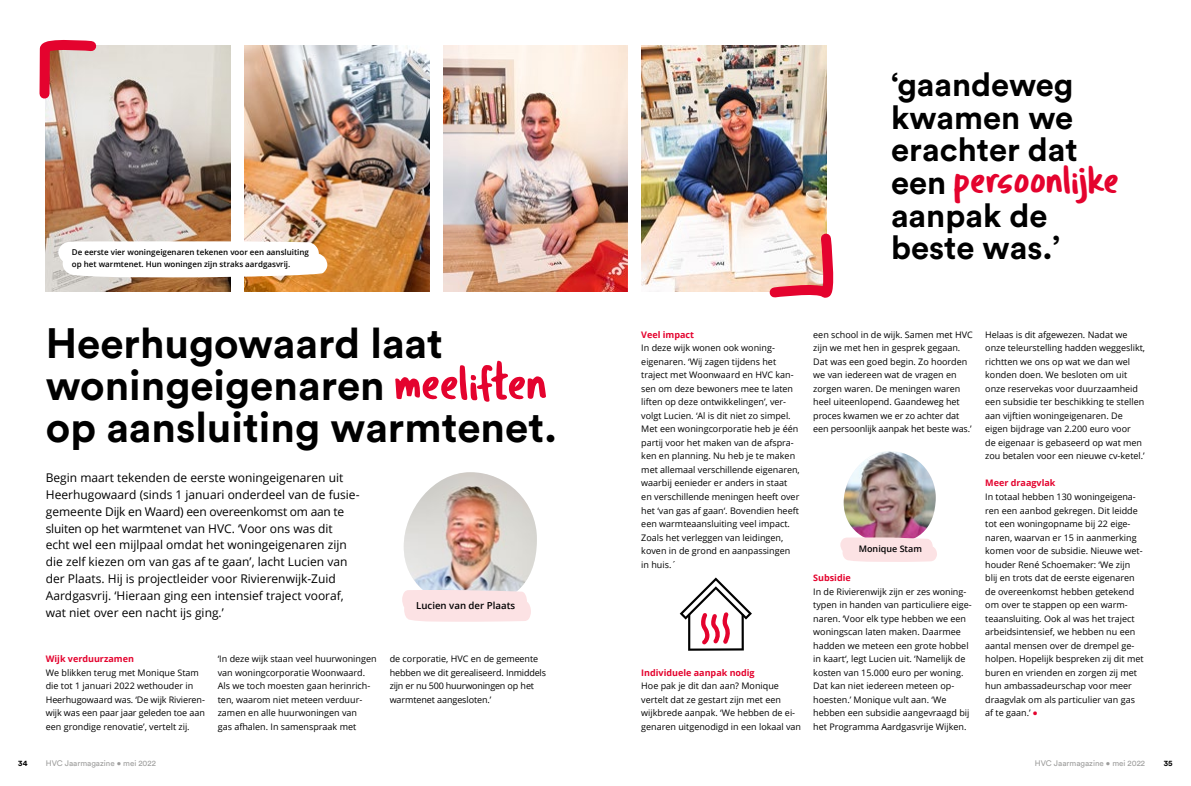
<style>
.page{position:relative;width:1191px;height:786px;background:#fff}
.page>*{position:absolute;margin:0;border:0;box-sizing:border-box;transform-origin:0 0}
.t1{font:700 42px/42px "Circular Std";color:#000}
.t2{font:40.9px "Tragic Marker";color:#e4032e}
.t3{font:700 32.7px/32.7px "Circular Std";color:#000}
.t4{font:12px/16.8px "Open Sans";color:#000}
.t5{font:600 9.6px "Open Sans";color:#000}
.t6{font:9px/13.5px "Open Sans";color:#000}
.t7{font:700 9px "Open Sans";color:#e4032e}
.t8{font:600 9px "Open Sans";color:#000}
.t9{font:600 8px/12px "Open Sans";color:#000}
.t10{font:8px "Circular Std";color:#9d9d9c}
.t11{font:700 8px "Circular Std";color:#000}
.s1{font-family:"Tragic Marker";font-weight:400;font-size:50px;color:#e4032e}
.s2{font-family:"Circular Std";font-weight:700;font-size:32.7px;color:#000}
.s3{font-family:"Circular Std";font-weight:700;color:#e4032e}
</style>
<div class="page">
<img style="left:46px;top:46px;width:185px;height:246px">
<img style="left:245px;top:46px;width:184px;height:246px">
<img style="left:443px;top:46px;width:184px;height:246px">
<img style="left:641px;top:46px;width:185px;height:246px">
<img style="left:402px;top:472px;width:135px;height:149px">
<img style="left:840px;top:451px;width:97px;height:110px">
<svg style="left:679px;top:577px;width:73px;height:73px"></svg>
<svg style="left:58px;top:241px;width:269px;height:36px"></svg>
<svg style="left:39px;top:40px;width:62px;height:64px;background:#db9799"></svg>
<svg style="left:764px;top:228px;width:70px;height:70px"></svg>
<p class="t9" style="left:72px;top:246px;width:239px">De eerste vier woningeigenaren tekenen voor een aansluiting op het warmtenet. Hun woningen zijn straks aardgasvrij.</p>
<h1 class="t1" style="left:46px;top:321px;width:513px">Heerhugowaard laat woningeigenaren <span class="s1">meeliften </span>op aansluiting warmtenet.</h1>
<p class="t4" style="left:46px;top:469px;width:315px">Begin maart tekenden de eerste woningeigenaren uit Heerhugowaard (sinds 1 januari onderdeel van de fusie&shy;gemeente Dijk en Waard) een overeenkomst om aan te sluiten op het warmtenet van HVC. ‘Voor ons was dit echt wel een mijlpaal omdat het woningeigenaren zijn die zelf kiezen om van gas af te gaan’, lacht Lucien van der Plaats. Hij is projectleider voor Rivierenwijk-Zuid Aardgasvrij. ‘Hieraan ging een intensief traject vooraf, wat niet over een nacht ijs ging.’</p>
<p class="t7" style="left:46px;top:652px;width:90px">Wijk verduurzamen</p>
<p class="t6" style="left:46px;top:665px;width:161px">We blikken terug met Monique Stam die tot 1 januari 2022 wethouder in Heerhugowaard was. ‘De wijk Rivieren&shy;wijk was een paar jaar geleden toe aan een grondige renovatie’, vertelt zij.</p>
<p class="t5" style="left:416px;top:599px;width:100px">Lucien van der Plaats</p>
<p class="t6" style="left:218px;top:651px;width:160px">‘In deze wijk staan veel huurwoningen van woningcorporatie Woonwaard.<br>Als we toch moesten gaan herinrich&shy;ten, waarom niet meteen verduur&shy;zamen en alle huurwoningen van<br>gas afhalen. In samenspraak met</p>
<p class="t6" style="left:390px;top:651px;width:158px">de corporatie, HVC en de gemeente hebben we dit gerealiseerd. Inmiddels zijn er nu 500 huurwoningen op het warmtenet aangesloten.’</p>
<h3 class="t3" style="left:891px;top:67px;width:188px">‘gaandeweg kwamen we erachter dat</h3>
<h2 class="t2" style="left:891px;top:154px;width:230px"><span class="s2">een</span> persoonlijke</h2>
<h3 class="t3" style="left:891px;top:198px;width:171px">aanpak de beste was.’</h3>
<p class="t7" style="left:641px;top:328px;width:54px">Veel impact</p>
<p class="t6" style="left:641px;top:341px;width:160px">In deze wijk wonen ook woning&shy;eigenaren. ‘Wij zagen tijdens het traject met Woonwaard en HVC kan&shy;sen om deze bewoners mee te laten liften op deze ontwikkelingen’, ver&shy;volgt Lucien. ‘Al is dit niet zo simpel.<br>Met een woningcorporatie heb je één partij voor het maken van de afspra&shy;ken en planning. Nu heb je te maken met allemaal verschillende eigenaren, waarbij eenieder er anders in staat en verschillende meningen heeft over het ‘van gas af gaan‘. Bovendien heeft een warmteaansluiting veel impact.<br>Zoals het verleggen van leidingen, koven in de grond en aanpassingen in huis.´</p>
<p class="t7" style="left:641px;top:665px;width:115px">Individuele aanpak nodig</p>
<p class="t6" style="left:641px;top:678px;width:161px">Hoe pak je dit dan aan? Monique vertelt dat ze gestart zijn met een wijkbrede aanpak. ‘We hebben de ei&shy;genaren uitgenodigd in een lokaal van</p>
<p class="t6" style="left:813px;top:327px;width:161px">een school in de wijk. Samen met HVC zijn we met hen in gesprek gegaan.<br>Dat was een goed begin. Zo hoorden we van iedereen wat de vragen en zorgen waren. De meningen waren heel uiteenlopend. Gaandeweg het proces kwamen we er zo achter dat een persoonlijk aanpak het beste was.’</p>
<p class="t8" style="left:858px;top:542px;width:65px">Monique Stam</p>
<p class="t7" style="left:813px;top:571px;width:39px">Subsidie</p>
<p class="t6" style="left:813px;top:584px;width:160px">In de Rivierenwijk zijn er zes woning&shy;typen in handen van particuliere eige&shy;naren. ‘Voor elk type hebben we een woningscan laten maken. Daarmee hadden we meteen een grote hobbel in kaart‘, legt Lucien uit. ‘Namelijk de kosten van 15.000 euro per woning.<br>Dat kan niet iedereen meteen op&shy;hoesten.’ Monique vult aan. ‘We hebben een subsidie aangevraagd bij het Programma Aardgasvrije Wijken.</p>
<p class="t6" style="left:985px;top:327px;width:161px">Helaas is dit afgewezen. Nadat we onze teleurstelling hadden weggeslikt, richtten we ons op wat we dan wel konden doen. We besloten om uit onze reservekas voor duurzaamheid een subsidie ter beschikking te stellen aan vijftien woningeigenaren. De eigen bijdrage van 2.200 euro voor<br>de eigenaar is gebaseerd op wat men zou betalen voor een nieuwe cv-ketel.’</p>
<p class="t7" style="left:985px;top:476px;width:72px">Meer draagvlak</p>
<p class="t6" style="left:985px;top:489px;width:160px">In totaal hebben 130 woningeigena&shy;ren een aanbod gekregen. Dit leidde tot een woningopname bij 22 eige&shy;naren, waarvan er 15 in aanmerking komen voor de subsidie. Nieuwe wet&shy;houder René Schoemaker: ‘We zijn blij en trots dat de eerste eigenaren de overeenkomst hebben getekend om over te stappen op een warm&shy;teaansluiting. Ook al was het traject arbeidsintensief, we hebben nu een aantal mensen over de drempel ge&shy;holpen. Hopelijk bespreken zij dit met buren en vrienden en zorgen zij met hun ambassadeurschap voor meer draagvlak om als particulier van gas af te gaan.’ <span class="s3">•</span></p>
<p class="t11" style="left:18px;top:758px;width:11px">34</p>
<p class="t10" style="left:46px;top:758px;width:112px">HVC Jaarmagazine • mei 2022</p>
<p class="t10" style="left:1035px;top:758px;width:112px">HVC Jaarmagazine • mei 2022</p>
<p class="t11" style="left:1163px;top:758px;width:10px">35</p>
</div>
